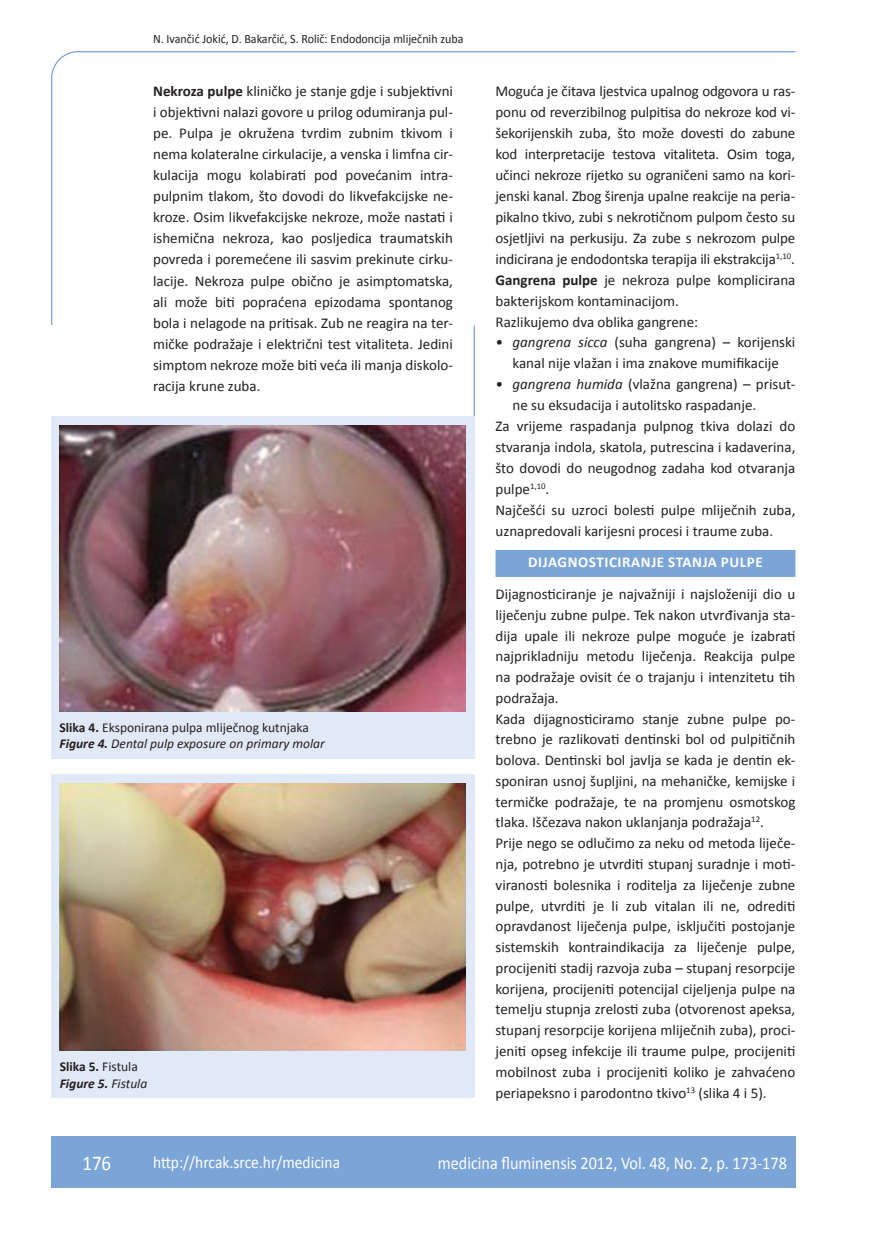
<style>
.page{position:relative;width:872px;height:1234px;background:#fff}
.page>*{position:absolute;margin:0;border:0;box-sizing:border-box;transform-origin:0 0}
.t1{font:21px "Calibri";color:#fff;scale:.9 1}
.t2{font:18px "Calibri";color:#fff;scale:.9 1}
.t3{font:17.25px "Calibri";color:#fff;scale:.9 1}
.osnovni_tekst{font:15px/20.9px "Calibri";color:#231f20;text-align:justify}
.bulet{font:15px/20.9px "Calibri";color:#231f20;text-align:center}
.naslov_ruler{font:700 15px "Calibri";letter-spacing:.04em;color:#fff}
.potpis_slika{font:13.5px/16.5px "Calibri";color:#231f20}
.potpis_slika-2{font:italic 700 13.5px/16.5px "Calibri";color:#231f20}
.glava{font:12.75px "Calibri";color:#231f20;scale:.94 1}
.s1{font-weight:700}
.s2{font-style:italic}
.s3{font-weight:700;font-style:italic}
.s4{font-style:normal}
.s5{font-weight:400;font-style:normal}
.s6{font-weight:400}
</style>
<div class="page">
<svg style="left:51px;top:51px;width:745px;height:274px"></svg>
<hr style="left:473px;top:325px;width:2px;height:92px;background:#7ca5d7">
<div style="left:51px;top:1135px;width:744px;height:51px;background:#7ca5d7"></div>
<div style="left:495px;top:550px;width:300px;height:27px;background:#7ca5d7"></div>
<div style="left:51px;top:416px;width:423px;height:342px;background:#e1e9f6"></div>
<img style="left:60px;top:425px;width:405px;height:285px">
<div style="left:51px;top:774px;width:423px;height:323px;background:#e1e9f6"></div>
<img style="left:60px;top:783px;width:406px;height:267px">
<p class="glava" style="left:153px;top:30px;width:331px">N. Ivančić Jokić, D. Bakarčić, S. Rolič: Endodoncija mliječnih zuba</p>
<p class="osnovni_tekst" style="left:153px;top:80px;width:301px"><span class="s1">Nekroza pulpe</span> kliničko je stanje gdje i subjektivni i objektivni nalazi govore u prilog odumiranja pul&shy;pe. Pulpa je okružena tvrdim zubnim tkivom i nema kolateralne cirkulacije, a venska i limfna cir&shy;kulacija mogu kolabirati pod povećanim intra&shy;pulpnim tlakom, što dovodi do likvefakcijske ne&shy;kroze. Osim likvefakcijske nekroze, može nastati i ishemična nekroza, kao posljedica traumatskih povreda i poremećene ili sasvim prekinute cirku&shy;lacije. Nekroza pulpe obično je asimptomatska, ali može biti popraćena epizodama spontanog bola i nelagode na pritisak. Zub ne reagira na ter&shy;mičke podražaje i električni test vitaliteta. Jedini simptom nekroze može biti veća ili manja diskolo&shy;racija krune zuba.</p>
<p class="osnovni_tekst" style="left:495px;top:80px;width:301px">Moguća je čitava ljestvica upalnog odgovora u ras&shy;ponu od reverzibilnog pulpitisa do nekroze kod vi&shy;šekorijenskih zuba, što može dovesti do zabune kod interpretacije testova vitaliteta. Osim toga, učinci nekroze rijetko su ograničeni samo na kori&shy;jenski kanal. Zbog širenja upalne reakcije na peria&shy;pikalno tkivo, zubi s nekrotičnom pulpom često su osjetljivi na perkusiju. Za zube s nekrozom pulpe indicirana je endodontska terapija ili ekstrakcija<sup>1,10</sup>.</p>
<p class="osnovni_tekst" style="left:495px;top:268px;width:301px"><span class="s1">Gangrena pulpe</span> je nekroza pulpe komplicirana bakterijskom kontaminacijom.</p>
<p class="osnovni_tekst" style="left:495px;top:310px;width:204px">Razlikujemo dva oblika gangrene:</p>
<p class="bulet" style="left:495px;top:331px;width:301px"><span class="s2">• gangrena sicca</span> (suha gangrena) – korijenski kanal nije vlažan i ima znakove mumifikacije</p>
<p class="bulet" style="left:512px;top:373px;width:284px;text-align:left;text-indent:-17px"><span class="s2">• gangrena humida</span> (vlažna gangrena) – prisut&shy;ne su eksudacija i autolitsko raspadanje.</p>
<p class="osnovni_tekst" style="left:495px;top:415px;width:301px">Za vrijeme raspadanja pulpnog tkiva dolazi do stvaranja indola, skatola, putrescina i kadaverina, što dovodi do neugodnog zadaha kod otvaranja pulpe<sup>1,10</sup>.</p>
<p class="osnovni_tekst" style="left:495px;top:498px;width:301px">Najčešći su uzroci bolesti pulpe mliječnih zuba, uznapredovali karijesni procesi i traume zuba.</p>
<p class="naslov_ruler" style="left:528px;top:553px;width:236px">DIJAGNOSTICIRANJE STANJA PULPE</p>
<p class="osnovni_tekst" style="left:495px;top:583px;width:301px">Dijagnosticiranje je najvažniji i najsloženiji dio u liječenju zubne pulpe. Tek nakon utvrđivanja sta&shy;dija upale ili nekroze pulpe moguće je izabrati najprikladniju metodu liječenja. Reakcija pulpe na podražaje ovisit će o trajanju i intenzitetu tih podražaja.</p>
<p class="osnovni_tekst" style="left:495px;top:707px;width:301px">Kada dijagnosticiramo stanje zubne pulpe po&shy;trebno je razlikovati dentinski bol od pulpitičnih bolova. Dentinski bol javlja se kada je dentin ek&shy;sponiran usnoj šupljini, na mehaničke, kemijske i termičke podražaje, te na promjenu osmotskog tlaka. Iščezava nakon uklanjanja podražaja<sup>12</sup>.</p>
<p class="osnovni_tekst" style="left:495px;top:832px;width:301px">Prije nego se odlučimo za neku od metoda liječe&shy;nja, potrebno je utvrditi stupanj suradnje i moti&shy;viranosti bolesnika i roditelja za liječenje zubne pulpe, utvrditi je li zub vitalan ili ne, odrediti opravdanost liječenja pulpe, isključiti postojanje sistemskih kontraindikacija za liječenje pulpe, procijeniti stadij razvoja zuba – stupanj resorpcije korijena, procijeniti potencijal cijeljenja pulpe na temelju stupnja zrelosti zuba (otvorenost apeksa, stupanj resorpcije korijena mliječnih zuba), proci&shy;jeniti opseg infekcije ili traume pulpe, procijeniti mobilnost zuba i procijeniti koliko je zahvaćeno periapeksno i parodontno tkivo<sup>13</sup> (slika 4 i 5).</p>
<p class="potpis_slika" style="left:60px;top:718px;width:267px"><span class="s1">Slika 4.</span> Eksponirana pulpa mliječnog kutnjaka<br><span class="s3">Figure 4.</span> <span class="s2">Dental pulp exposure on primary molar</span></p>
<p class="potpis_slika-2" style="left:60px;top:1057px;width:89px"><span class="s4">Slika 5.</span> <span class="s5">Fistula<br></span>Figure 5. <span class="s6">Fistula</span></p>
<p class="t1" style="left:82px;top:1149px;width:33px">176</p>
<p class="t3" style="left:153px;top:1150px;width:209px">http://hrcak.srce.hr/medicina</p>
<p class="t2" style="left:438px;top:1151px;width:389px">medicina fluminensis 2012, Vol. 48, No. 2, p. 173-178</p>
</div>
